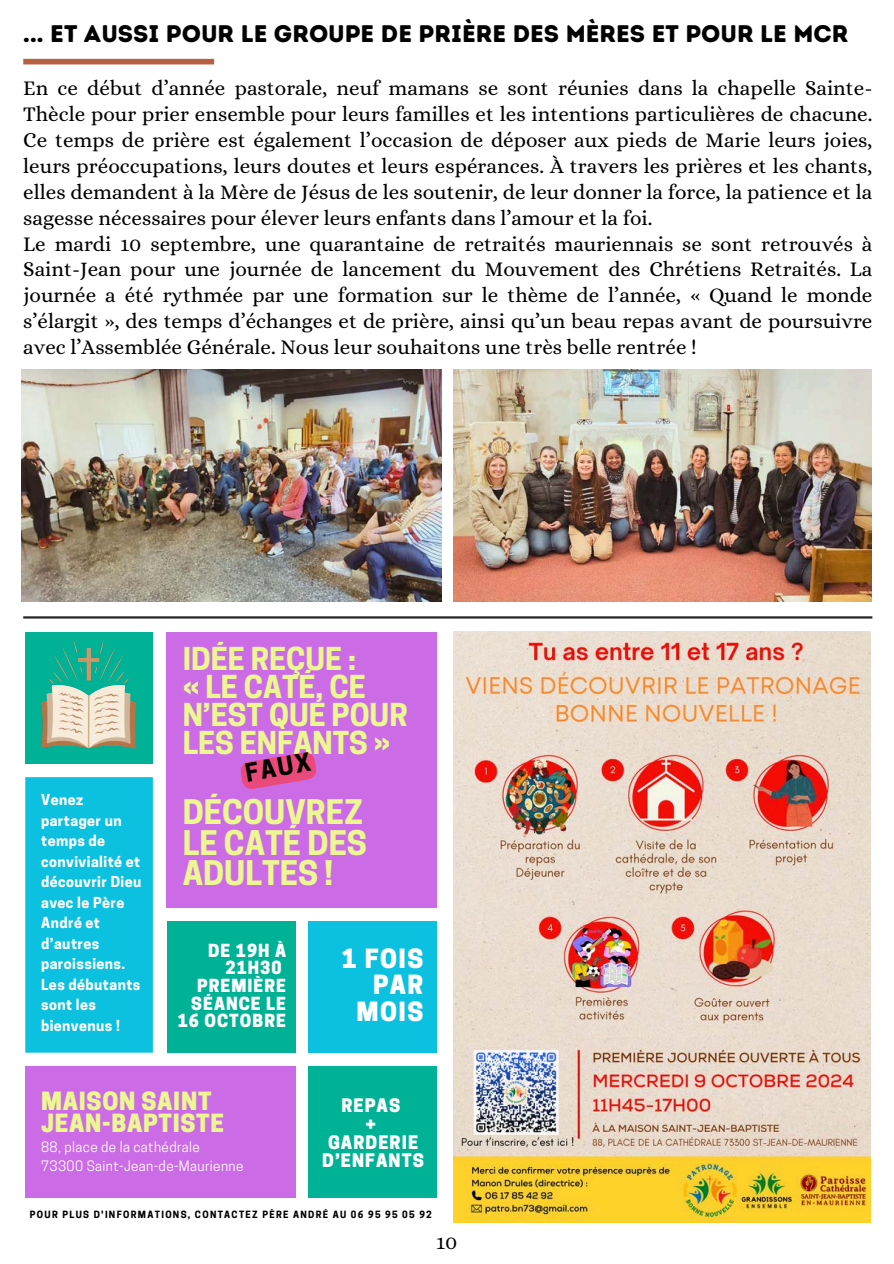
<style>
.page{position:relative;width:894px;height:1264px;background:#fff}
.page>*{position:absolute;margin:0;border:0;box-sizing:border-box;transform-origin:0 0}
.t1{font:700 31.8px/30.5px "Cooper Hewitt";color:#ecf791}
.t2{font:700 29.7px/28.2px "Cooper Hewitt";color:#ecf791}
.t3{font:800 24.9px/26.5px "Cooper Hewitt";letter-spacing:.06em;color:#fff;text-align:right}
.t4{font:24px "Intro Rust Base";color:#000}
.t5{font:700 23.85px "Cooper Hewitt";color:#000}
.t6{font:800 23.55px/22.6px "Cooper Hewitt";letter-spacing:.03em;color:#ecf791}
.t7{font:21px/25.8px "Alice";color:#000}
.t8{font:800 17.55px/18.3px "Cooper Hewitt";letter-spacing:.06em;color:#fff;text-align:center}
.t9{font:800 16.95px/17.7px "Cooper Hewitt";letter-spacing:.06em;color:#fff;text-align:right}
.t10{font:700 14.25px/20.4px "Cooper Hewitt";letter-spacing:.03em;color:#fff}
.t11{font:13.5px/19.2px "Cooper Hewitt";letter-spacing:.03em;color:#fff}
.t12{font:700 9.45px "Cooper Hewitt";letter-spacing:.14em;color:#000}
</style>
<div class="page">
<div style="left:23px;top:59px;width:191px;height:5px;background:#b6603f"></div>
<img style="left:21px;top:369px;width:420px;height:232px">
<img style="left:453px;top:369px;width:418px;height:232px">
<div style="left:25px;top:1066px;width:270px;height:131px;background:#cb6ce6"></div>
<div style="left:167px;top:632px;width:270px;height:275px;background:#cb6ce6"></div>
<div style="left:308px;top:1066px;width:129px;height:131px;background:#00b295"></div>
<div style="left:167px;top:921px;width:128px;height:131px;background:#00b295"></div>
<div style="left:308px;top:921px;width:129px;height:131px;background:#0cc0df"></div>
<div style="left:25px;top:777px;width:128px;height:275px;background:#0cc0df"></div>
<div style="left:25px;top:632px;width:128px;height:131px;background:#00b295"></div>
<img style="left:41px;top:640px;width:95px;height:108px">
<hr style="left:23px;top:616px;width:849px;height:2px;background:#242323">
<img style="left:453px;top:631px;width:417px;height:591px">
<svg style="left:240px;top:752px;width:77px;height:37px"></svg>
<p class="t4" style="left:23px;top:19px;width:826px">... ET AUSSI POUR LE GROUPE DE PRIÈRE DES MÈRES ET POUR LE MCR</p>
<h6 class="t7" style="left:23px;top:75px;width:850px">En ce début d’année pastorale, neuf mamans se sont réunies dans la chapelle Sainte-Thècle pour prier ensemble pour leurs familles et les intentions particulières de chacune.<br>Ce temps de prière est également l’occasion de déposer aux pieds de Marie leurs joies, leurs préoccupations, leurs doutes et leurs espérances. À travers les prières et les chants, elles demandent à la Mère de Jésus de les soutenir, de leur donner la force, la patience et la sagesse nécessaires pour élever leurs enfants dans l’amour et la foi.<br>Le mardi 10 septembre, une quarantaine de retraités mauriennais se sont retrouvés à Saint-Jean pour une journée de lancement du Mouvement des Chrétiens Retraités. La journée a été rythmée par une formation sur le thème de l’année, « Quand le monde s’élargit », des temps d’échanges et de prière, ainsi qu’un beau repas avant de poursuivre avec l’Assemblée Générale. Nous leur souhaitons une très belle rentrée !</h6>
<p class="t10" style="left:41px;top:791px;width:102px">Venez partager un temps de convivialité et découvrir Dieu avec le Père<br>André et d’autres paroissiens.<br>Les débutants sont les bienvenus !</p>
<h1 class="t2" style="left:183px;top:648px;width:226px">IDÉE REÇUE :<br>« LE CATÉ, CE<br>N’EST QUE POUR<br>LES ENFANTS »</h1>
<h1 class="t1" style="left:183px;top:801px;width:186px">DÉCOUVREZ<br>LE CATÉ DES<br>ADULTES !</h1>
<p class="t5" style="left:244px;top:764px;width:67px;rotate:-10deg">FAUX</p>
<h6 class="t9" style="left:178px;top:943px;width:110px">DE 19H À<br>21H30<br>PREMIÈRE<br>SÉANCE LE<br>16 OCTOBRE</h6>
<h2 class="t3" style="left:342px;top:948px;width:83px">1 FOIS<br>PAR<br>MOIS</h2>
<h5 class="t6" style="left:41px;top:1092px;width:184px">MAISON SAINT<br>JEAN-BAPTISTE</h5>
<h2 class="t11" style="left:41px;top:1138px;width:204px">88, place de la cathédrale<br>73300 Saint-Jean-de-Maurienne</h2>
<h5 class="t8" style="left:322px;top:1098px;width:103px">REPAS<br>+<br>GARDERIE<br>D’ENFANTS</h5>
<h2 class="t12" style="left:30px;top:1211px;width:403px">POUR PLUS D'INFORMATIONS, CONTACTEZ PÈRE ANDRÉ AU 06 95 95 05 92</h2>
<p class="t7" style="left:436px;top:1229px;width:23px">10</p>
</div>
